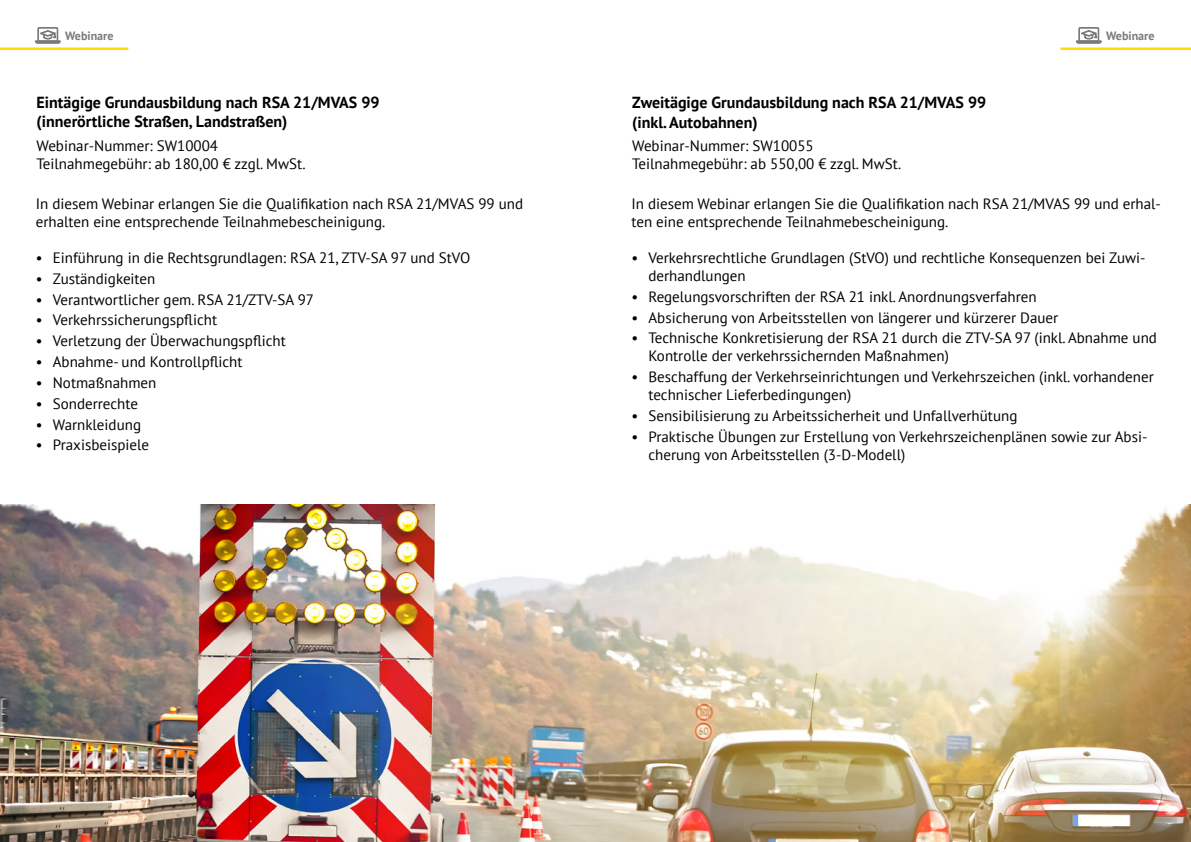
<style>
.page{position:relative;width:1191px;height:842px;background:#fff}
.page>*{position:absolute;margin:0;border:0;box-sizing:border-box;transform-origin:0 0}
.t1{font:700 16px/19.2px "PT Sans";color:#000}
.t2{font:15px/18px "PT Sans";color:#000}
.t3{font:700 12px "PT Sans";color:#7c7b7b}
</style>
<div class="page">
<hr style="left:1060px;top:47px;width:131px;height:3px;background:#fd0">
<svg style="left:1076px;top:27px;width:25px;height:17px"></svg>
<hr style="left:0;top:47px;width:128px;height:3px;background:#fd0">
<svg style="left:35px;top:27px;width:26px;height:17px"></svg>
<img style="left:0;top:504px;width:1191px;height:338px">
<p class="t3" style="left:65px;top:27px;width:50px">Webinare</p>
<p class="t3" style="left:1106px;top:27px;width:50px">Webinare</p>
<p class="t1" style="left:37px;top:93px;width:344px">Eintägige Grundausbildung nach RSA 21/MVAS 99 (innerörtliche Straßen, Landstraßen)</p>
<p class="t2" style="left:37px;top:136px;width:270px">Webinar-Nummer: SW10004<br>Teilnahmegebühr: ab 180,00 € zzgl. MwSt.</p>
<p class="t2" style="left:36px;top:194px;width:489px">In diesem Webinar erlangen Sie die Qualifikation nach RSA 21/MVAS 99 und erhalten eine entsprechende Teilnahmebescheinigung.</p>
<p class="t2" style="left:36px;top:248px;width:436px">• Einführung in die Rechtsgrundlagen: RSA 21, ZTV-SA 97 und StVO</p>
<p class="t2" style="left:36px;top:269px;width:121px">• Zuständigkeiten</p>
<p class="t2" style="left:36px;top:290px;width:280px">• Verantwortlicher gem. RSA 21/ZTV-SA 97</p>
<p class="t2" style="left:36px;top:311px;width:183px">• Verkehrssicherungspflicht</p>
<p class="t2" style="left:36px;top:332px;width:251px">• Verletzung der Überwachungspflicht</p>
<p class="t2" style="left:36px;top:352px;width:208px">• Abnahme- und Kontrollpflicht</p>
<p class="t2" style="left:36px;top:373px;width:122px">• Notmaßnahmen</p>
<p class="t2" style="left:36px;top:394px;width:104px">• Sonderrechte</p>
<p class="t2" style="left:36px;top:415px;width:107px">• Warnkleidung</p>
<p class="t2" style="left:36px;top:436px;width:115px">• Praxisbeispiele</p>
<p class="t1" style="left:632px;top:93px;width:355px">Zweitägige Grundausbildung nach RSA 21/MVAS 99 (inkl. Autobahnen)</p>
<p class="t2" style="left:632px;top:137px;width:270px">Webinar-Nummer: SW10055<br>Teilnahmegebühr: ab 550,00 € zzgl. MwSt.</p>
<p class="t2" style="left:631px;top:194px;width:531px">In diesem Webinar erlangen Sie die Qualifikation nach RSA 21/MVAS 99 und erhal&shy;ten eine entsprechende Teilnahmebescheinigung.</p>
<p class="t2" style="left:648px;top:248px;width:498px;text-indent:-17px">• Verkehrsrechtliche Grundlagen (StVO) und rechtliche Konsequenzen bei Zuwi&shy;derhandlungen</p>
<p class="t2" style="left:631px;top:287px;width:407px">• Regelungsvorschriften der RSA 21 inkl. Anordnungsverfahren</p>
<p class="t2" style="left:631px;top:308px;width:428px">• Absicherung von Arbeitsstellen von längerer und kürzerer Dauer</p>
<p class="t2" style="left:648px;top:329px;width:510px;text-indent:-17px">• Technische Konkretisierung der RSA 21 durch die ZTV-SA 97 (inkl. Abnahme und<br>Kontrolle der verkehrssichernden Maßnahmen)</p>
<p class="t2" style="left:648px;top:368px;width:507px;text-indent:-17px">• Beschaffung der Verkehrseinrichtungen und Verkehrszeichen (inkl. vorhandener technischer Lieferbedingungen)</p>
<p class="t2" style="left:631px;top:406px;width:387px">• Sensibilisierung zu Arbeitssicherheit und Unfallverhütung</p>
<p class="t2" style="left:648px;top:427px;width:500px;text-indent:-17px">• Praktische Übungen zur Erstellung von Verkehrszeichenplänen sowie zur Absi&shy;cherung von Arbeitsstellen (3-D-Modell)</p>
</div>
